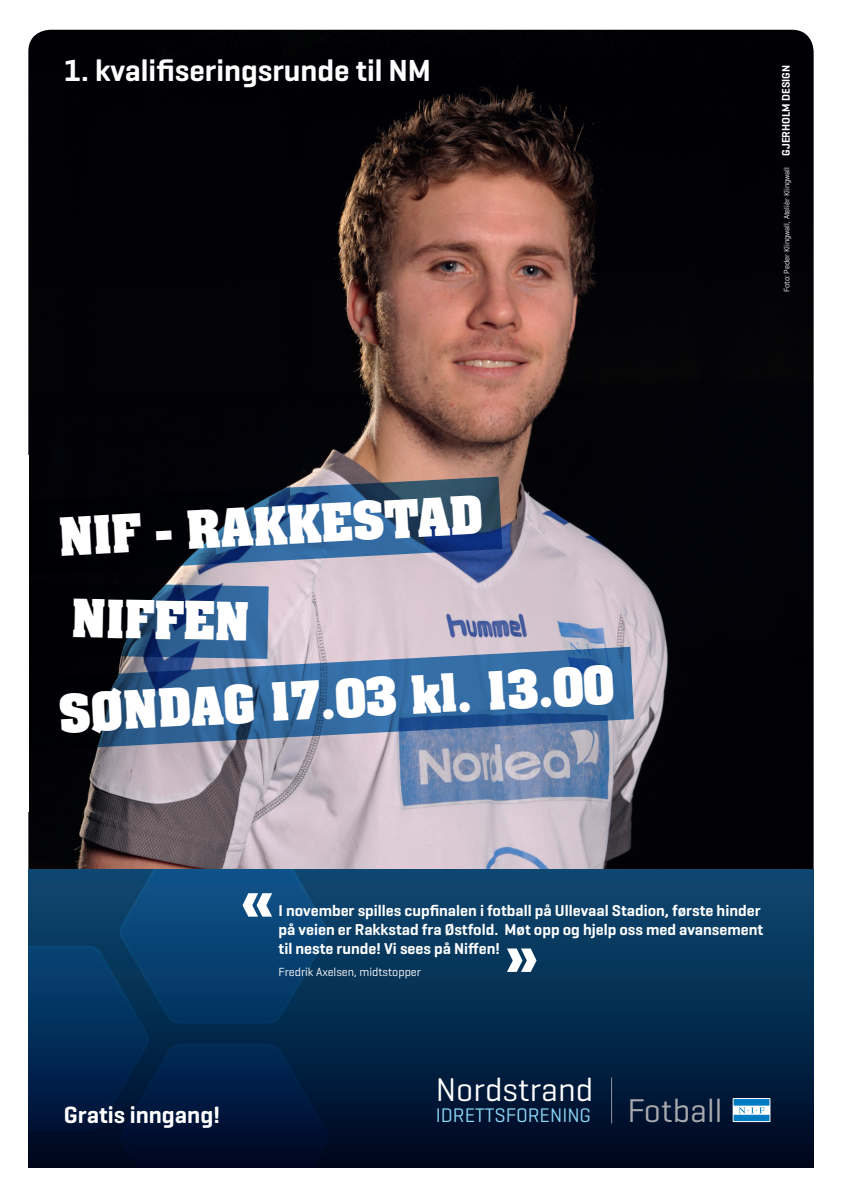
<style>
.page{position:relative;width:842px;height:1191px;background:#fff}
.page>*{position:absolute;margin:0;border:0;box-sizing:border-box;transform-origin:0 0}
.t1{font:700 69.5px "Aachen Std";color:#fff}
.t2{font:700 44.8px "Aachen Std";color:#fff}
.t3{font:33.4px "Geogrotesque";color:#fff}
.t4{font:600 31px "Geogrotesque";color:#fff}
.t5{font:600 24px "Geogrotesque";color:#fff}
.t6{font:20px "Geogrotesque";color:#8dd7f7}
.t7{font:600 16px/19px "Geogrotesque";color:#fff}
.t8{font:12px "Geogrotesque";color:#fff}
.t9{font:600 11.3px "Geogrotesque";color:#fff}
.t10{font:8px "Geogrotesque";color:#fff}
.s1{font-size:33.4px;color:#a8a9ad}
</style>
<div class="page">
<img style="left:28px;top:30px;width:786px;height:839px">
<div style="left:28px;top:869px;width:786px;height:298px;background:linear-gradient(to bottom,#0d4b75,#000922)"></div>
<svg style="left:28px;top:869px;width:301px;height:298px;background:#042d56"></svg>
<svg style="left:29px;top:476px;width:473px;height:99px;background:#2c3c54"></svg>
<svg style="left:29px;top:582px;width:240px;height:65px;background:#182f4b"></svg>
<svg style="left:29px;top:647px;width:605px;height:105px;background:#44658c"></svg>
<div style="left:0;top:455px;width:29px;height:356px;background:#fff"></div>
<hr style="left:611px;top:1077px;width:1px;height:46px;background:#939598">
<svg style="left:735px;top:1100px;width:33px;height:19px"></svg>
<div style="left:733px;top:1098px;width:37px;height:23px;border:1px solid #fff"></div>
<svg style="left:507px;top:948px;width:29px;height:24px"></svg>
<p class="t4" style="left:64px;top:51px;width:369px">1. kvalifiseringsrunde til NM</p>
<p class="t9" style="left:779px;top:156px;width:92px;rotate:-90deg">GJERHOLM DESIGN</p>
<p class="t10" style="left:782px;top:292px;width:126px;rotate:-90deg">Foto: Peder Klingwall, Atelièr Klingwall</p>
<p class="t2" style="left:57px;top:504px;width:426px;rotate:-3deg">NIF - RAKKESTAD</p>
<p class="t2" style="left:72px;top:586px;width:180px;rotate:1deg">NIFFEN</p>
<p class="t2" style="left:57px;top:681px;width:558px;rotate:-3deg">SØNDAG 17.03 kl. 13.00</p>
<p class="t1" style="left:240px;top:849px;width:38px">«</p>
<p class="t7" style="left:279px;top:901px;width:486px">I november spilles cupfinalen i fotball på Ullevaal Stadion, første hinder på veien er Rakkstad fra Østfold. Møt opp og hjelp oss med avansement til neste runde! Vi sees på Niffen!</p>
<p class="t8" style="left:279px;top:964px;width:144px">Fredrik Axelsen, midtstopper</p>
<p class="t3" style="left:436px;top:1068px;width:159px">Nordstrand</p>
<p class="t5" style="left:64px;top:1099px;width:158px">Gratis inngang!</p>
<p class="t6" style="left:436px;top:1102px;width:288px">IDRETTSFORENING <span class="s1">Fotball</span></p>
</div>
